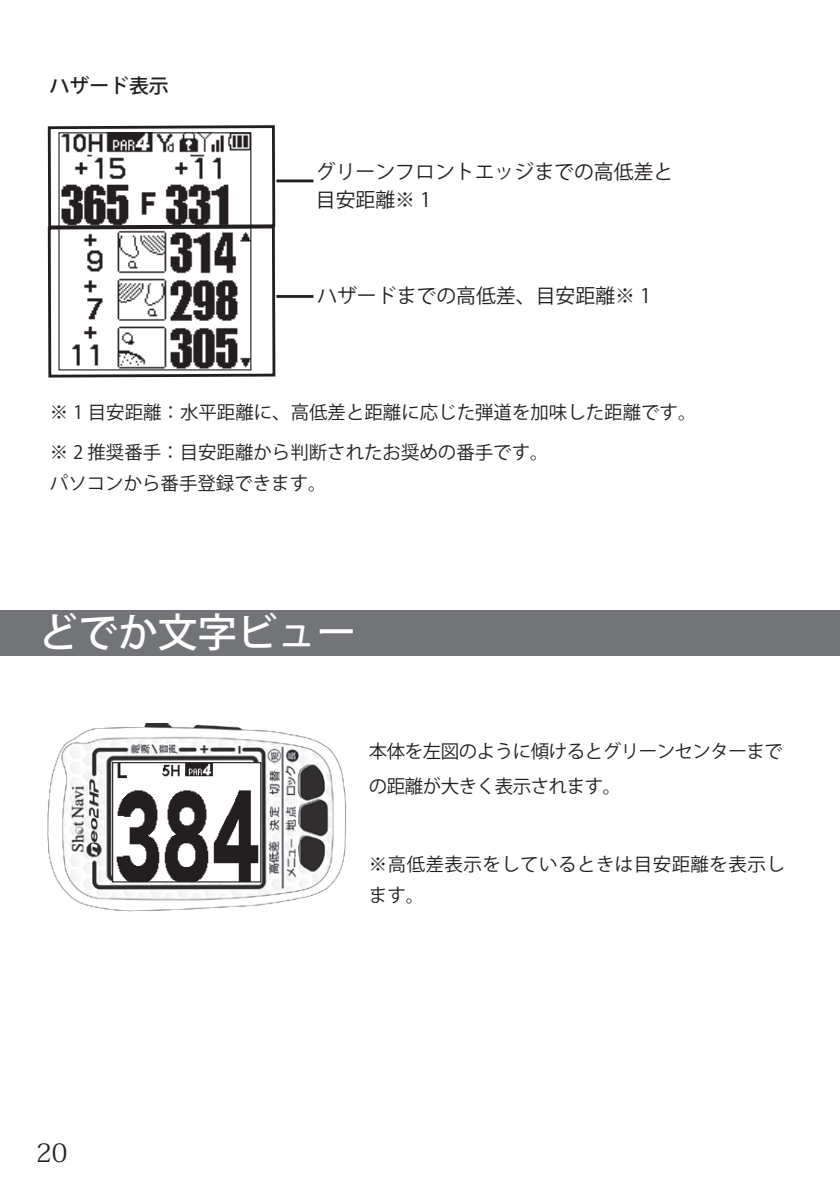
<style>
.page{position:relative;width:840px;height:1191px;background:#fff}
.page>*{position:absolute;margin:0;border:0;box-sizing:border-box;transform-origin:0 0}
.t1{font:500 39.6px "Koz Go Pro";color:#fff}
.t2{font:25.6px "Koz Min Pro";color:#231f20}
.t3{font:20px/28.4px "Koz Go Pro";color:#231f20}
.t4{font:500 20px "Koz Go Pro";color:#231f20}
.t5{font:18.4px/39.6px "Koz Go Pro";color:#231f20}
.t6{font:18.4px/34.8px "Koz Go Pro";letter-spacing:-.025em;color:#231f20}
.t7{font:18.4px/31.2px "Koz Go Pro";letter-spacing:.025em;color:#231f20}
</style>
<div class="page">
<img style="left:61px;top:134px;width:188px;height:234px">
<div style="left:48px;top:226px;width:227px;height:151px;border:3px solid #231f20"></div>
<div style="left:48px;top:125px;width:227px;height:103px;border:3px solid #231f20"></div>
<hr style="left:276px;top:179px;width:37px;height:3px;background:#231f20">
<hr style="left:276px;top:295px;width:37px;height:3px;background:#231f20">
<img style="left:47px;top:723px;width:300px;height:189px">
<img style="left:114px;top:764px;width:145px;height:116px">
<div style="left:112px;top:762px;width:149px;height:120px;border:1px solid #231f20"></div>
<div style="left:0;top:610px;width:839px;height:46px;background:#727477"></div>
<p class="t4" style="left:50px;top:73px;width:121px">ハザード表示</p>
<p class="t3" style="left:315px;top:157px;width:359px">グリーンフロントエッジまでの高低差と目安距離※ 1</p>
<p class="t3" style="left:317px;top:282px;width:335px">ハザードまでの高低差、目安距離※ 1</p>
<p class="t5" style="left:50px;top:393px;width:647px">※ 1 目安距離：水平距離に、高低差と距離に応じた弾道を加味した距離です。※ 2 推奨番手：目安距離から判断されたお奨めの番手です。</p>
<p class="t5" style="left:50px;top:464px;width:278px">パソコンから番手登録できます。</p>
<h1 class="t1" style="left:39px;top:607px;width:319px">どでか文字ビュー</h1>
<p class="t6" style="left:369px;top:735px;width:415px">本体を左図のように傾けるとグリーンセンターまでの距離が大きく表示されます。</p>
<p class="t7" style="left:369px;top:849px;width:417px">※高低差表示をしているときは目安距離を表示します。</p>
<h2 class="t2" style="left:36px;top:1134px;width:33px">20</h2>
</div>
